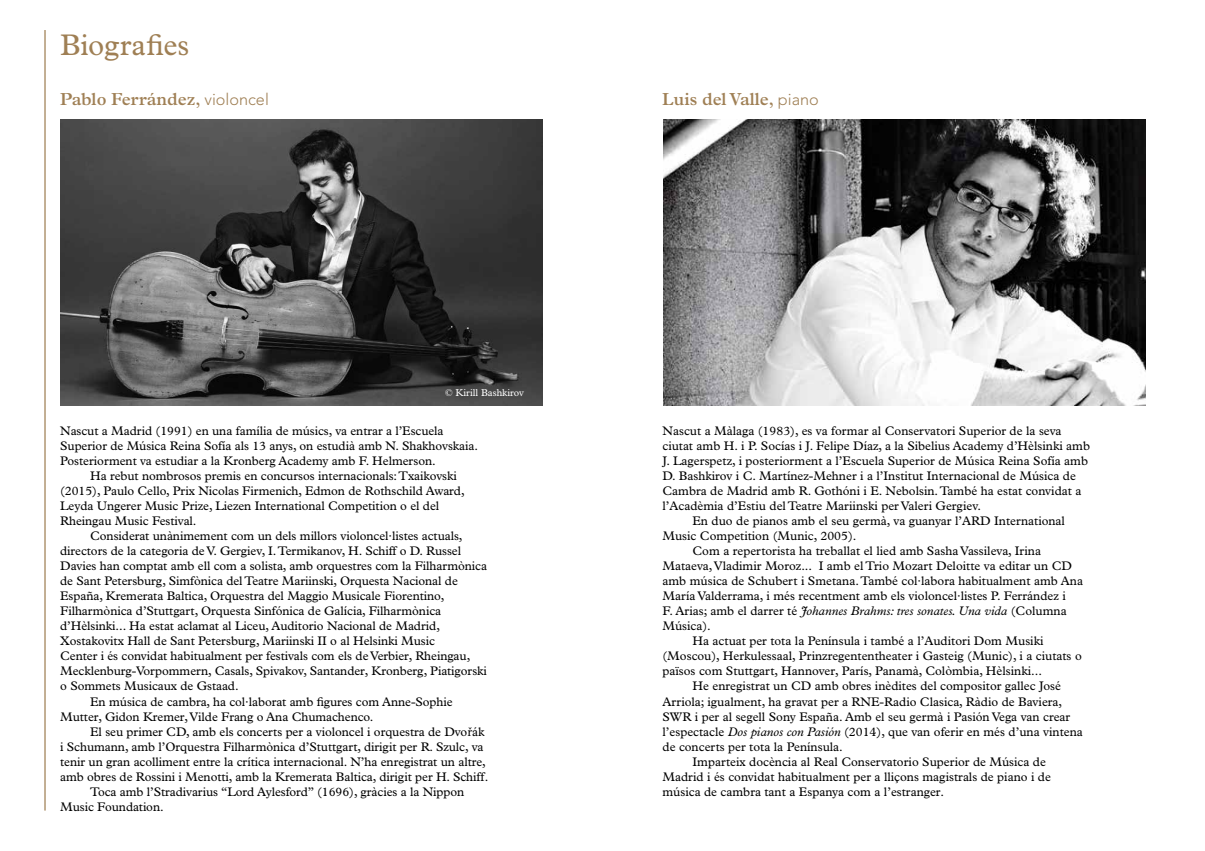
<style>
.page{position:relative;width:1205px;height:851px;background:#fff}
.page>*{position:absolute;margin:0;border:0;box-sizing:border-box;transform-origin:0 0}
.t1{font:30px "Plantin Std";letter-spacing:.005em;color:#9f7f54}
.t2{font:600 17.5px "Plantin Std";color:#9f7f54}
.t3{font:12.5px "Plantin Std";letter-spacing:-.005em;color:#000}
.t4{font:italic 12.5px "Plantin Std";color:#000}
.t5{font:10px "Plantin Std";color:#fff}
.s1{font-family:"Avenir LT Std";font-weight:300;font-size:16.25px}
.s2{font-family:"Minion Pro";font-size:13.12px}
.s3{font-style:normal}
.s4{font-style:italic}
</style>
<div class="page">
<hr style="left:44px;top:30px;width:2px;height:780px;background:#a08054">
<img style="left:61px;top:119px;width:481px;height:286px">
<img style="left:663px;top:119px;width:482px;height:286px">
<h1 class="t1" style="left:60px;top:28px;width:131px">Biografies</h1>
<h2 class="t2" style="left:60px;top:89px;width:210px">Pablo Ferrández, <span class="s1">violoncel</span></h2>
<p class="t5" style="left:445px;top:387px;width:80px">© Kirill Bashkirov</p>
<p class="t3" style="left:60px;top:424px;width:385px">Nascut a Madrid (1991) en una família de músics, va entrar a l’Escuela</p>
<p class="t3" style="left:60px;top:439px;width:419px">Superior de Música Reina Sofía als 13 anys, on estudià amb N. Shakhovskaia.</p>
<p class="t3" style="left:60px;top:454px;width:377px">Posteriorment va estudiar a la Kronberg Academy amb F. Helmerson.</p>
<p class="t3" style="left:90px;top:469px;width:368px">Ha rebut nombrosos premis en concursos internacionals: Txaikovski</p>
<p class="t3" style="left:60px;top:484px;width:406px">(2015), Paulo Cello, Prix Nicolas Firmenich, Edmon de Rothschild Award,</p>
<p class="t3" style="left:60px;top:499px;width:380px">Leyda Ungerer Music Prize, Liezen International Competition o el del</p>
<p class="t3" style="left:60px;top:514px;width:138px">Rheingau Music Festival.</p>
<p class="t3" style="left:90px;top:529px;width:374px">Considerat unànimement com un dels millors violoncel·listes actuals,</p>
<p class="t3" style="left:60px;top:544px;width:402px">directors de la categoria de V. Gergiev, I. Termikanov, H. Schiff o D. Russel</p>
<p class="t3" style="left:60px;top:559px;width:428px">Davies han comptat amb ell com a solista, amb orquestres com la Filharmònica</p>
<p class="t3" style="left:60px;top:574px;width:399px">de Sant Petersburg, Simfònica del Teatre Mariinski, Orquesta Nacional de</p>
<p class="t3" style="left:60px;top:589px;width:386px">España, Kremerata Baltica, Orquestra del Maggio Musicale Fiorentino,</p>
<p class="t3" style="left:60px;top:604px;width:382px">Filharmònica d’Stuttgart, Orquesta Sinfónica de Galícia, Filharmònica</p>
<p class="t3" style="left:60px;top:619px;width:381px">d’Hèlsinki... Ha estat aclamat al Liceu, Auditorio Nacional de Madrid,</p>
<p class="t3" style="left:60px;top:634px;width:376px">Xostakovitx Hall de Sant Petersburg, Mariinski II o al Helsinki Music</p>
<p class="t3" style="left:60px;top:649px;width:412px">Center i és convidat habitualment per festivals com els de Verbier, Rheingau,</p>
<p class="t3" style="left:60px;top:664px;width:428px">Mecklenburg-Vorpommern, Casals, Spivakov, Santander, Kronberg, Piatigorski</p>
<p class="t3" style="left:60px;top:679px;width:180px">o Sommets Musicaux de Gstaad.</p>
<p class="t3" style="left:90px;top:694px;width:364px">En música de cambra, ha col·laborat amb figures com Anne-Sophie</p>
<p class="t3" style="left:60px;top:709px;width:315px">Mutter, Gidon Kremer, Vilde Frang o Ana Chumachenco.</p>
<p class="t3" style="left:90px;top:724px;width:396px">El seu primer CD, amb els concerts per a violoncel i orquestra de Dvo<span class="s2">ř</span>ák</p>
<p class="t3" style="left:60px;top:739px;width:425px">i Schumann, amb l’Orquestra Filharmònica d’Stuttgart, dirigit per R. Szulc, va</p>
<p class="t3" style="left:60px;top:754px;width:427px">tenir un gran acolliment entre la crítica internacional. N’ha enregistrat un altre,</p>
<p class="t3" style="left:60px;top:769px;width:430px">amb obres de Rossini i Menotti, amb la Kremerata Baltica, dirigit per H. Schiff.</p>
<p class="t3" style="left:90px;top:784px;width:376px">Toca amb l’Stradivarius “Lord Aylesford” (1696), gràcies a la Nippon</p>
<p class="t3" style="left:60px;top:799px;width:105px">Music Foundation.</p>
<h2 class="t2" style="left:662px;top:89px;width:158px">Luis del Valle, <span class="s1">piano</span></h2>
<p class="t3" style="left:662px;top:424px;width:401px">Nascut a Màlaga (1983), es va formar al Conservatori Superior de la seva</p>
<p class="t3" style="left:662px;top:439px;width:429px">ciutat amb H. i P. Socías i J. Felipe Díaz, a la Sibelius Academy d’Hèlsinki amb</p>
<p class="t3" style="left:662px;top:454px;width:427px">J. Lagerspetz, i posteriorment a l’Escuela Superior de Música Reina Sofía amb</p>
<p class="t3" style="left:662px;top:469px;width:415px">D. Bashkirov i C. Martínez-Mehner i a l’Institut Internacional de Música de</p>
<p class="t3" style="left:662px;top:484px;width:420px">Cambra de Madrid amb R. Gothóni i E. Nebolsin. També ha estat convidat a</p>
<p class="t3" style="left:662px;top:499px;width:320px">l’Acadèmia d’Estiu del Teatre Mariinski per Valeri Gergiev.</p>
<p class="t3" style="left:692px;top:514px;width:374px">En duo de pianos amb el seu germà, va guanyar l’ARD International</p>
<p class="t3" style="left:662px;top:529px;width:196px">Music Competition (Munic, 2005).</p>
<p class="t3" style="left:692px;top:544px;width:350px">Com a repertorista ha treballat el lied amb Sasha Vassileva, Irina</p>
<p class="t3" style="left:662px;top:559px;width:411px">Mataeva, Vladimir Moroz... I amb el Trio Mozart Deloitte va editar un CD</p>
<p class="t3" style="left:662px;top:574px;width:422px">amb música de Schubert i Smetana. També col·labora habitualment amb Ana</p>
<p class="t3" style="left:662px;top:589px;width:405px">María Valderrama, i més recentment amb els violoncel·listes P. Ferrández i</p>
<p class="t4" style="left:662px;top:604px;width:406px"><span class="s3">F. Arias; amb el darrer té</span> Johannes Brahms: tres sonates. Una vida <span class="s3">(Columna</span></p>
<p class="t3" style="left:662px;top:619px;width:50px">Música).</p>
<p class="t3" style="left:692px;top:634px;width:352px">Ha actuat per tota la Península i també a l’Auditori Dom Musiki</p>
<p class="t3" style="left:662px;top:649px;width:421px">(Moscou), Herkulessaal, Prinzregententheater i Gasteig (Munic), i a ciutats o</p>
<p class="t3" style="left:662px;top:664px;width:381px">països com Stuttgart, Hannover, París, Panamà, Colòmbia, Hèlsinki...</p>
<p class="t3" style="left:692px;top:679px;width:370px">He enregistrat un CD amb obres inèdites del compositor gallec José</p>
<p class="t3" style="left:662px;top:694px;width:401px">Arriola; igualment, ha gravat per a RNE-Radio Clasica, Ràdio de Baviera,</p>
<p class="t3" style="left:662px;top:709px;width:409px">SWR i per al segell Sony España. Amb el seu germà i Pasión Vega van crear</p>
<p class="t3" style="left:662px;top:724px;width:422px">l’espectacle <span class="s4">Dos pianos con Pasión</span> (2014), que van oferir en més d’una vintena</p>
<p class="t3" style="left:662px;top:739px;width:182px">de concerts per tota la Península.</p>
<p class="t3" style="left:692px;top:754px;width:355px">Imparteix docència al Real Conservatorio Superior de Música de</p>
<p class="t3" style="left:662px;top:769px;width:390px">Madrid i és convidat habitualment per a lliçons magistrals de piano i de</p>
<p class="t3" style="left:662px;top:784px;width:283px">música de cambra tant a Espanya com a l’estranger.</p>
</div>
